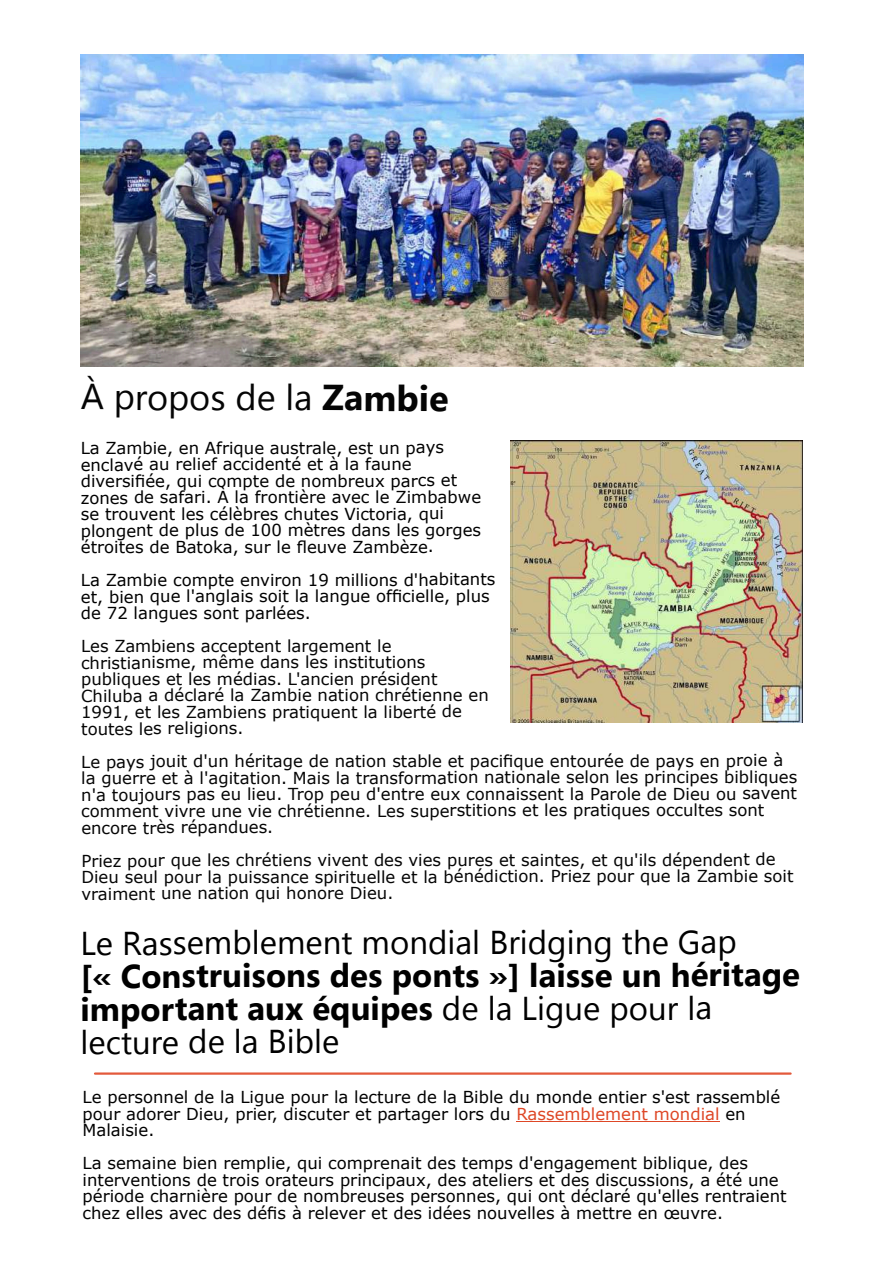
<style>
.page{position:relative;width:893px;height:1263px;background:#fff}
.page>*{position:absolute;margin:0;border:0;box-sizing:border-box;transform-origin:0 0}
.t1{font:36px "Segoe UI";letter-spacing:-.005em;color:#050505}
.t2{font:700 33px/33.3px "Segoe UI";color:#000}
.t3{font:33px "Segoe UI";color:#000}
.t4{font:16.5px/16.5px "Verdana";color:#000}
.t5{font:16.5px/16.6px "Verdana";color:#050505}
.s1{font-weight:700}
.s2{font-weight:400}
.s3{color:#de4726}
</style>
<div class="page">
<img style="left:510px;top:440px;width:292px;height:282px">
<img style="left:81px;top:55px;width:722px;height:311px">
<hr style="left:95px;top:1072px;width:696px;height:3px;background:#e3593b">
<hr style="left:516px;top:1121px;width:204px;height:1px;background:#de4726">
<h1 class="t1" style="left:81px;top:384px;width:369px">À propos de la <span class="s1">Zambie</span></h1>
<p class="t4" style="left:81px;top:441px;width:402px">La Zambie, en Afrique australe, est un pays enclavé au relief accidenté et à la faune diversifiée, qui compte de nombreux parcs et zones de safari. À la frontière avec le Zimbabwe se trouvent les célèbres chutes Victoria, qui plongent de plus de 100 mètres dans les gorges étroites de Batoka, sur le fleuve Zambèze.</p>
<p class="t4" style="left:81px;top:573px;width:416px">La Zambie compte environ 19 millions d'habitants et, bien que l'anglais soit la langue officielle, plus de 72 langues sont parlées.</p>
<p class="t5" style="left:81px;top:639px;width:409px">Les Zambiens acceptent largement le christianisme, même dans les institutions publiques et les médias. L'ancien président Chiluba a déclaré la Zambie nation chrétienne en 1991, et les Zambiens pratiquent la liberté de toutes les religions.</p>
<p class="t5" style="left:81px;top:754px;width:718px">Le pays jouit d'un héritage de nation stable et pacifique entourée de pays en proie à la guerre et à l'agitation. Mais la transformation nationale selon les principes bibliques n'a toujours pas eu lieu. Trop peu d'entre eux connaissent la Parole de Dieu ou savent comment vivre une vie chrétienne. Les superstitions et les pratiques occultes sont encore très répandues.</p>
<p class="t5" style="left:81px;top:853px;width:714px">Priez pour que les chrétiens vivent des vies pures et saintes, et qu'ils dépendent de<br>Dieu seul pour la puissance spirituelle et la bénédiction. Priez pour que la Zambie soit vraiment une nation qui honore Dieu.</p>
<h2 class="t3" style="left:80px;top:930px;width:658px">Le Rassemblement mondial Bridging the Gap</h2>
<h2 class="t2" style="left:80px;top:962px;width:721px">[« Construisons des ponts »] laisse un héritage important aux équipes <span class="s2">de la Ligue pour la lecture de la Bible</span></h2>
<p class="t4" style="left:83px;top:1090px;width:699px">Le personnel de la Ligue pour la lecture de la Bible du monde entier s'est rassemblé pour adorer Dieu, prier, discuter et partager lors du <span class="s3">Rassemblement mondial</span> en<br>Malaisie.</p>
<p class="t4" style="left:83px;top:1156px;width:706px">La semaine bien remplie, qui comprenait des temps d'engagement biblique, des interventions de trois orateurs principaux, des ateliers et des discussions, a été une période charnière pour de nombreuses personnes, qui ont déclaré qu'elles rentraient chez elles avec des défis à relever et des idées nouvelles à mettre en œuvre.</p>
</div>
